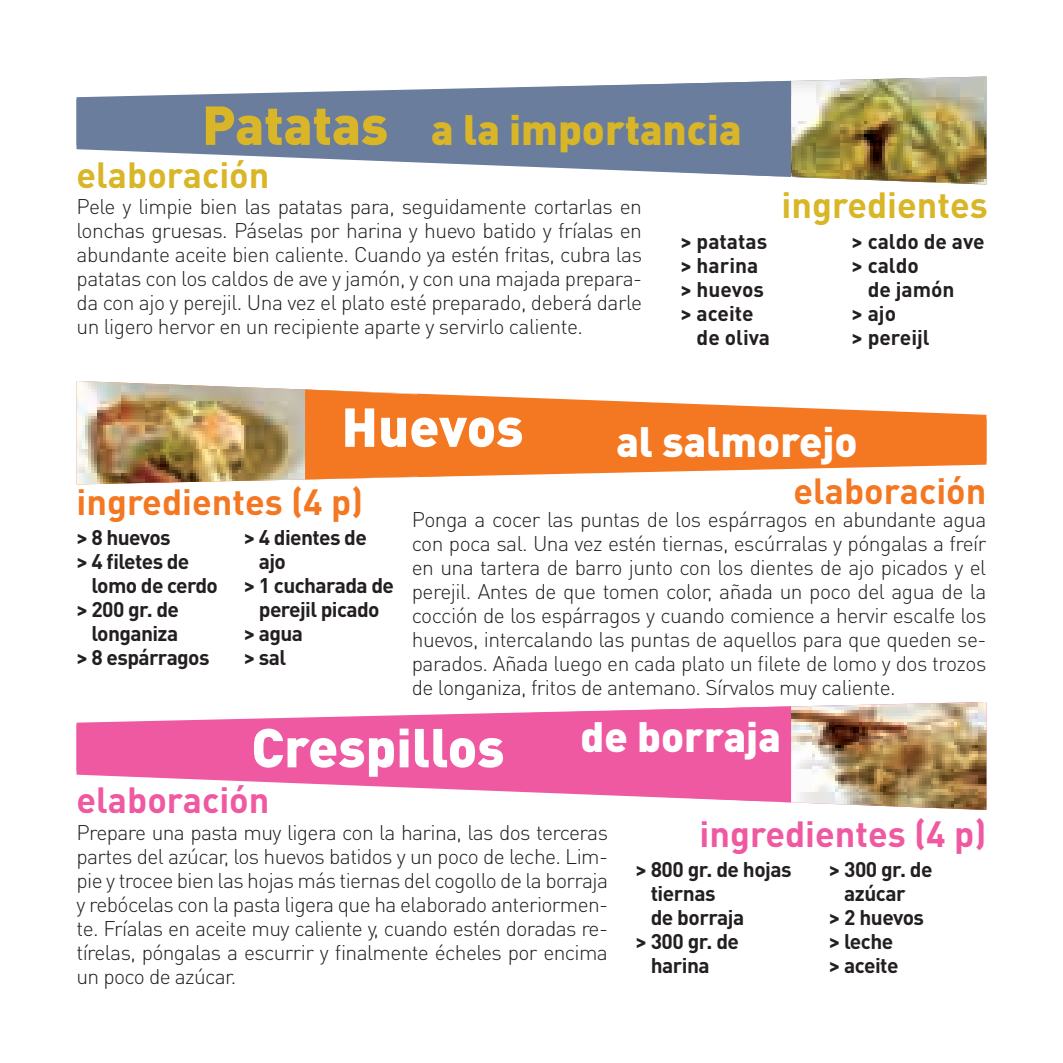
<style>
.page{position:relative;width:1063px;height:1063px;background:#fff}
.page>*{position:absolute;margin:0;border:0;box-sizing:border-box;transform-origin:0 0}
.t1{font:900 54px "DINOT";color:#fff}
.t2{font:900 54px "DINOT";color:#d9b627}
.t3{font:900 42px "DINOT";color:#fff}
.t4{font:900 42px "DINOT";color:#d9b627}
.t5{font:700 36px "DINOT";color:#f47721}
.t6{font:700 36px "DINOT";color:#ef59a1}
.t7{font:700 36px "DINOT";color:#d9b627}
.t8{font:300 21px/24px "DINOT";letter-spacing:-.025em;color:#231f20;text-align:justify}
.t9{font:700 21px/24px "DINOT";letter-spacing:-.025em;color:#231f20}
.t10{font:700 21px/24px "DINOT";color:#231f20}
</style>
<div class="page">
<img style="left:77px;top:381px;width:241px;height:103px">
<svg style="left:305px;top:390px;width:681px;height:90px;fill:#f47721"></svg>
<img style="left:781px;top:702px;width:205px;height:108px">
<svg style="left:77px;top:706px;width:714px;height:96px;fill:#ef59a1"></svg>
<img style="left:786px;top:77px;width:200px;height:108px">
<svg style="left:77px;top:81px;width:714px;height:96px;fill:#6a7d9c"></svg>
<p class="t2" style="left:202px;top:89px;width:188px">Patatas</p>
<p class="t4" style="left:431px;top:101px;width:312px">a la importancia</p>
<p class="t7" style="left:77px;top:150px;width:194px">elaboración</p>
<p class="t8" style="left:77px;top:194px;width:567px">Pele y limpie bien las patatas para, seguidamente cortarlas en lonchas gruesas. Páselas por harina y huevo batido y fríalas en abundante aceite bien caliente. Cuando ya estén fritas, cubra las patatas con los caldos de ave y jamón, y con una majada prepara&shy;da con ajo y perejil. Una vez el plato esté preparado, deberá darle un ligero hervor en un recipiente aparte y servirlo caliente.</p>
<p class="t10" style="left:680px;top:228px;width:88px">&gt; patatas</p>
<p class="t9" style="left:680px;top:252px;width:80px">&gt; harina</p>
<p class="t9" style="left:680px;top:276px;width:85px">&gt; huevos</p>
<p class="t10" style="left:697px;top:300px;width:75px;text-indent:-16px">&gt; aceite de oliva</p>
<p class="t7" style="left:782px;top:181px;width:208px">ingredientes</p>
<p class="t10" style="left:851px;top:228px;width:135px">&gt; caldo de ave</p>
<p class="t10" style="left:868px;top:252px;width:88px;text-indent:-16px">&gt; caldo<br>de jamón</p>
<p class="t9" style="left:851px;top:300px;width:46px">&gt; ajo</p>
<p class="t10" style="left:851px;top:324px;width:80px">&gt; pereijl</p>
<p class="t1" style="left:341px;top:391px;width:184px">Huevos</p>
<p class="t3" style="left:616px;top:414px;width:243px">al salmorejo</p>
<p class="t5" style="left:77px;top:477px;width:288px">ingredientes (4 p)</p>
<p class="t9" style="left:77px;top:525px;width:96px">&gt; 8 huevos</p>
<p class="t9" style="left:92px;top:549px;width:128px;text-indent:-15px">&gt; 4 filetes de lomo de cerdo</p>
<p class="t9" style="left:77px;top:597px;width:104px;text-align:right">&gt; 200 gr. de longaniza</p>
<p class="t9" style="left:77px;top:645px;width:135px">&gt; 8 espárragos</p>
<p class="t9" style="left:259px;top:525px;width:109px;text-indent:-15px">&gt; 4 dientes de ajo</p>
<p class="t9" style="left:244px;top:573px;width:152px;text-align:center">&gt; 1 cucharada de perejil picado</p>
<p class="t9" style="left:244px;top:621px;width:61px">&gt; agua</p>
<p class="t9" style="left:244px;top:645px;width:44px">&gt; sal</p>
<p class="t5" style="left:793px;top:466px;width:194px">elaboración</p>
<p class="t8" style="left:412px;top:507px;width:576px">Ponga a cocer las puntas de los espárragos en abundante agua con poca sal. Una vez estén tiernas, escúrralas y póngalas a freír en una tartera de barro junto con los dientes de ajo picados y el perejil. Antes de que tomen color, añada un poco del agua de la cocción de los espárragos y cuando comience a hervir escalfe los huevos, intercalando las puntas de aquellos para que queden se&shy;parados. Añada luego en cada plato un filete de lomo y dos trozos de longaniza, fritos de antemano. Sírvalos muy caliente.</p>
<p class="t1" style="left:251px;top:711px;width:255px">Crespillos</p>
<p class="t3" style="left:581px;top:708px;width:202px">de borraja</p>
<p class="t6" style="left:77px;top:776px;width:194px">elaboración</p>
<p class="t8" style="left:77px;top:819px;width:533px">Prepare una pasta muy ligera con la harina, las dos terceras partes del azúcar, los huevos batidos y un poco de leche. Lim&shy;pie y trocee bien las hojas más tiernas del cogollo de la borraja y rebócelas con la pasta ligera que ha elaborado anteriormen&shy;te. Fríalas en aceite muy caliente y, cuando estén doradas re&shy;tírelas, póngalas a escurrir y finalmente écheles por encima un poco de azúcar.</p>
<p class="t6" style="left:700px;top:809px;width:288px">ingredientes (4 p)</p>
<p class="t9" style="left:651px;top:857px;width:143px;text-indent:-15px">&gt; 800 gr. de hojas tiernas<br>de borraja</p>
<p class="t9" style="left:651px;top:929px;width:90px;text-indent:-15px">&gt; 300 gr. de harina</p>
<p class="t9" style="left:829px;top:857px;width:105px;text-align:center">&gt; 300 gr. de azúcar</p>
<p class="t9" style="left:829px;top:905px;width:97px">&gt; 2 huevos</p>
<p class="t9" style="left:829px;top:929px;width:66px">&gt; leche</p>
<p class="t9" style="left:829px;top:953px;width:71px">&gt; aceite</p>
</div>
